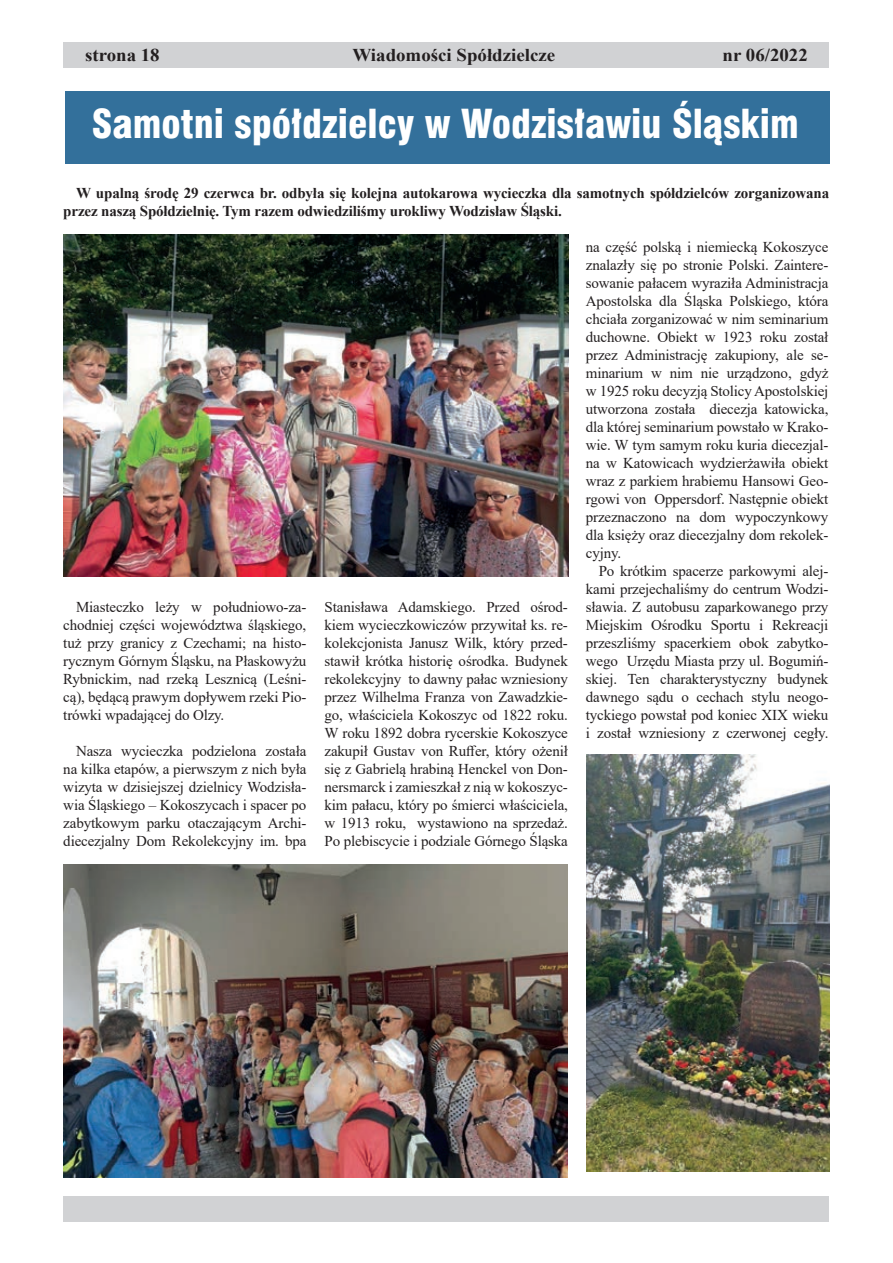
<style>
.page{position:relative;width:893px;height:1263px;background:#fff}
.page>*{position:absolute;margin:0;border:0;box-sizing:border-box;transform-origin:0 0}
.t1{font:39px "Swis 721 Blk Cn EU";color:#fff}
.t2{font:700 18px "Times New Roman";color:#231f20;scale:1.05 1}
.t3{font:15px/18px "Times New Roman";letter-spacing:-.01em;color:#231f20;text-align:justify}
.t4{font:700 15px/18px "Times New Roman";letter-spacing:-.01em;color:#231f20}
</style>
<div class="page">
<div style="left:64px;top:42px;width:765px;height:26px;background:#d1d2d4"></div>
<div style="left:64px;top:1196px;width:765px;height:26px;background:#d1d2d4"></div>
<div style="left:65px;top:91px;width:765px;height:72px;background:#33709b"></div>
<img style="left:64px;top:234px;width:504px;height:342px">
<img style="left:64px;top:864px;width:504px;height:313px">
<img style="left:586px;top:755px;width:243px;height:416px">
<p class="t2" style="left:85px;top:42px;width:73px">strona 18</p>
<p class="t2" style="left:352px;top:42px;width:195px">Wiadomości Spółdzielcze</p>
<p class="t2" style="left:723px;top:42px;width:83px">nr 06/2022</p>
<h1 class="t1" style="left:92px;top:100px;width:708px">Samotni spółdzielcy w Wodzisławiu Śląskim</h1>
<p class="t4" style="left:63px;top:184px;width:767px;text-indent:13px">W upalną środę 29 czerwca br. odbyła się kolejna autokarowa wycieczka dla samotnych spółdzielców zorganizowana przez naszą Spółdzielnię. Tym razem odwiedziliśmy urokliwy Wodzisław Śląski.</p>
<p class="t3" style="left:63px;top:598px;width:245px;text-indent:13px">Miasteczko leży w południowo-za&shy;chodniej części województwa śląskiego, tuż przy granicy z Czechami; na histo&shy;rycznym Górnym Śląsku, na Płaskowyżu Rybnickim, nad rzeką Lesznicą (Leśni&shy;cą), będącą prawym dopływem rzeki Pio&shy;trówki wpadającej do Olzy.</p>
<p class="t3" style="left:63px;top:742px;width:245px;text-indent:13px">Nasza wycieczka podzielona została na kilka etapów, a pierwszym z nich była wizyta w dzisiejszej dzielnicy Wodzisła&shy;wia Śląskiego – Kokoszycach i spacer po zabytkowym parku otaczającym Archi&shy;diecezjalny Dom Rekolekcyjny im. bpa</p>
<p class="t3" style="left:325px;top:598px;width:245px">Stanisława Adamskiego. Przed ośrod&shy;kiem wycieczkowiczów przywitał ks. re&shy;kolekcjonista Janusz Wilk, który przed&shy;stawił krótka historię ośrodka. Budynek rekolekcyjny to dawny pałac wzniesiony przez Wilhelma Franza von Zawadzkie&shy;go, właściciela Kokoszyc od 1822 roku.<br>W roku 1892 dobra rycerskie Kokoszyce zakupił Gustav von Ruffer, który ożenił się z Gabrielą hrabiną Henckel von Don&shy;nersmarck i zamieszkał z nią w kokoszyc&shy;kim pałacu, który po śmierci właściciela, w 1913 roku, wystawiono na sprzedaż.<br>Po plebiscycie i podziale Górnego Śląska</p>
<p class="t3" style="left:586px;top:238px;width:244px">na część polską i niemiecką Kokoszyce znalazły się po stronie Polski. Zaintere&shy;sowanie pałacem wyraziła Administracja Apostolska dla Śląska Polskiego, która chciała zorganizować w nim seminarium duchowne. Obiekt w 1923 roku został przez Administrację zakupiony, ale se&shy;minarium w nim nie urządzono, gdyż w 1925 roku decyzją Stolicy Apostolskiej utworzona została diecezja katowicka, dla której seminarium powstało w Krako&shy;wie. W tym samym roku kuria diecezjal&shy;na w Katowicach wydzierżawiła obiekt wraz z parkiem hrabiemu Hansowi Geo&shy;rgowi von Oppersdorf. Następnie obiekt przeznaczono na dom wypoczynkowy dla księży oraz diecezjalny dom rekolek&shy;cyjny.</p>
<p class="t3" style="left:586px;top:562px;width:244px;text-indent:13px">Po krótkim spacerze parkowymi alej&shy;kami przejechaliśmy do centrum Wodzi&shy;sławia. Z autobusu zaparkowanego przy Miejskim Ośrodku Sportu i Rekreacji przeszliśmy spacerkiem obok zabytko&shy;wego Urzędu Miasta przy ul. Bogumiń&shy;skiej. Ten charakterystyczny budynek dawnego sądu o cechach stylu neogo&shy;tyckiego powstał pod koniec XIX wieku i został wzniesiony z czerwonej cegły.</p>
</div>
